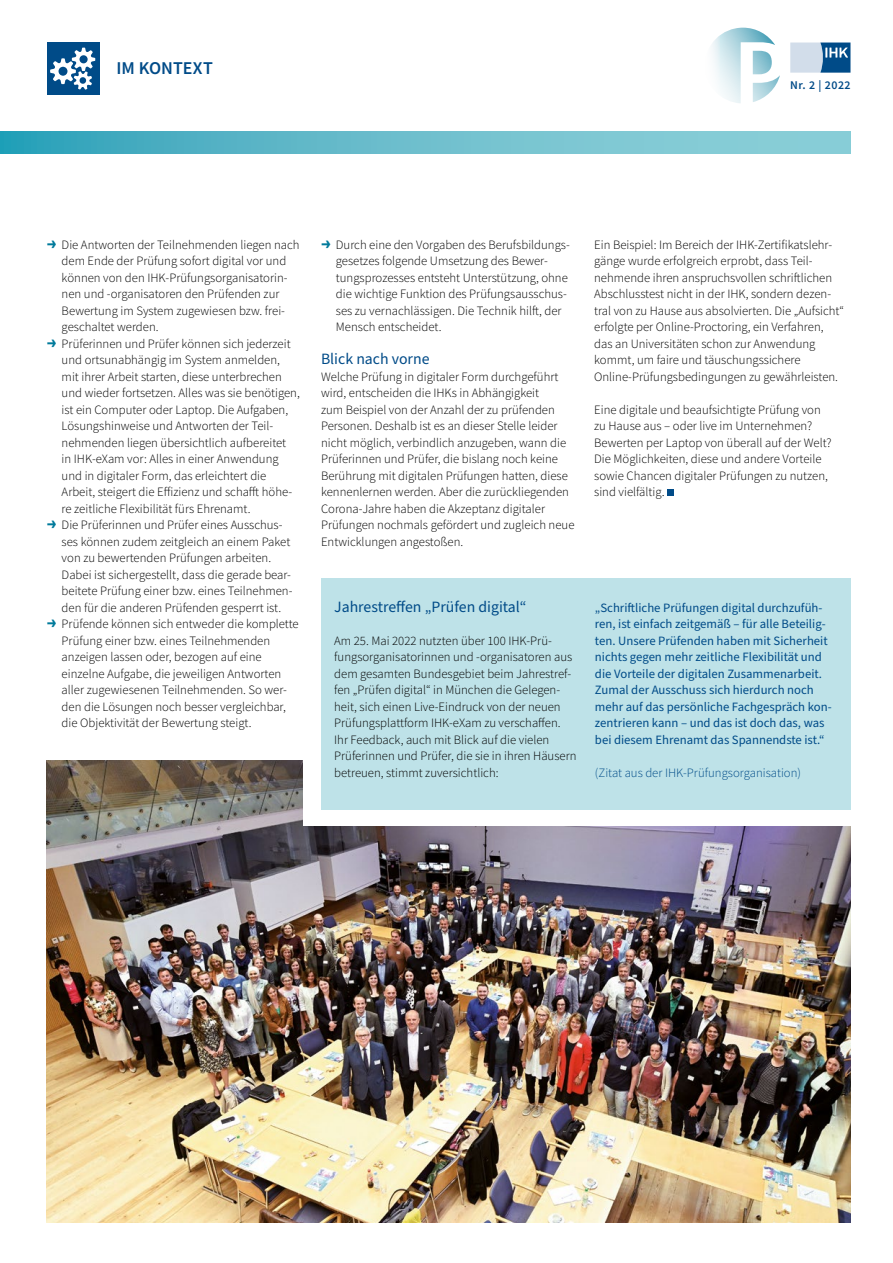
<style>
.page{position:relative;width:893px;height:1263px;background:#fff}
.page>*{position:absolute;margin:0;border:0;box-sizing:border-box;transform-origin:0 0}
.t1{font:600 18px "Source Sans Pro";color:#004b88}
.t2{font:15.75px "Source Sans Pro";color:#004b88}
.t3{font:300 12.75px/16.5px "Source Sans Pro";color:#000}
.t4{font:12.75px/16.5px "Source Sans Pro";color:#004b88}
.t5{font:300 12.75px "Source Sans Pro";color:#004b88}
.t6{font:600 11.85px "Source Sans Pro";letter-spacing:.04em;color:#004b88}
.s1{font-family:"Zine Sans Dis X Bold Roman Exp";font-weight:400;font-size:13.5px;color:#007a9b}
.s2{font-size:13.5px}
</style>
<div class="page">
<svg style="left:0;top:132px;width:850px;height:21px;background:#66bccb"></svg>
<svg style="left:790px;top:43px;width:60px;height:30px;background:#82a5c4"></svg>
<svg style="left:712px;top:28px;width:68px;height:75px"></svg>
<div style="left:47px;top:43px;width:52px;height:52px;background:#004b88"></div>
<svg style="left:50px;top:48px;width:45px;height:42px"></svg>
<div style="left:79px;top:55px;width:9px;height:8px;background:#004b88;border-radius:50%"></div>
<div style="left:59px;top:67px;width:8px;height:9px;background:#004b88;border-radius:50%"></div>
<img style="left:47px;top:760px;width:803px;height:462px">
<div style="left:303px;top:723px;width:547px;height:103px;background:#fff"></div>
<div style="left:667px;top:490px;width:7px;height:6px;background:#004b88"></div>
<div style="left:321px;top:578px;width:529px;height:232px;background:#bee2e8"></div>
<h1 class="t1" style="left:116px;top:56px;width:98px">IM KONTEXT</h1>
<p class="t6" style="left:790px;top:77px;width:62px">Nr. 2 | 2022</p>
<p class="t3" style="left:47px;top:236px;width:254px"><span class="s1">p</span> Die Antworten der Teilnehmenden liegen nach</p>
<p class="t3" style="left:62px;top:253px;width:226px">dem Ende der Prüfung sofort digital vor und</p>
<p class="t3" style="left:62px;top:269px;width:227px">können von den IHK-Prüfungsorganisatorin-</p>
<p class="t3" style="left:62px;top:286px;width:219px">nen und -organisatoren den Prüfenden zur</p>
<p class="t3" style="left:62px;top:302px;width:225px">Bewertung im System zugewiesen bzw. frei-</p>
<p class="t3" style="left:62px;top:319px;width:99px">geschaltet werden.</p>
<p class="t3" style="left:47px;top:335px;width:245px"><span class="s1">p</span> Prüferinnen und Prüfer können sich jederzeit</p>
<p class="t3" style="left:62px;top:352px;width:220px">und ortsunabhängig im System anmelden,</p>
<p class="t3" style="left:62px;top:368px;width:222px">mit ihrer Arbeit starten, diese unterbrechen</p>
<p class="t3" style="left:62px;top:385px;width:240px">und wieder fortsetzen. Alles was sie benötigen,</p>
<p class="t3" style="left:62px;top:401px;width:228px">ist ein Computer oder Laptop. Die Aufgaben,</p>
<p class="t3" style="left:62px;top:418px;width:213px">Lösungshinweise und Antworten der Teil-</p>
<p class="t3" style="left:62px;top:434px;width:226px">nehmenden liegen übersichtlich aufbereitet</p>
<p class="t3" style="left:62px;top:451px;width:219px">in IHK-eXam vor: Alles in einer Anwendung</p>
<p class="t3" style="left:62px;top:467px;width:206px">und in digitaler Form, das erleichtert die</p>
<p class="t3" style="left:62px;top:484px;width:232px">Arbeit, steigert die Effizienz und schafft höhe-</p>
<p class="t3" style="left:62px;top:500px;width:190px">re zeitliche Flexibilität fürs Ehrenamt.</p>
<p class="t3" style="left:47px;top:517px;width:237px"><span class="s1">p</span> Die Prüferinnen und Prüfer eines Ausschus-</p>
<p class="t3" style="left:62px;top:533px;width:230px">ses können zudem zeitgleich an einem Paket</p>
<p class="t3" style="left:62px;top:550px;width:211px">von zu bewertenden Prüfungen arbeiten.</p>
<p class="t3" style="left:62px;top:566px;width:231px">Dabei ist sichergestellt, dass die gerade bear-</p>
<p class="t3" style="left:62px;top:583px;width:232px">beitete Prüfung einer bzw. eines Teilnehmen-</p>
<p class="t3" style="left:62px;top:599px;width:221px">den für die anderen Prüfenden gesperrt ist.</p>
<p class="t3" style="left:47px;top:616px;width:253px"><span class="s1">p</span> Prüfende können sich entweder die komplette</p>
<p class="t3" style="left:62px;top:632px;width:210px">Prüfung einer bzw. eines Teilnehmenden</p>
<p class="t3" style="left:62px;top:649px;width:202px">anzeigen lassen oder, bezogen auf eine</p>
<p class="t3" style="left:62px;top:665px;width:221px">einzelne Aufgabe, die jeweiligen Antworten</p>
<p class="t3" style="left:62px;top:682px;width:227px">aller zugewiesenen Teilnehmenden. So wer-</p>
<p class="t3" style="left:62px;top:698px;width:226px">den die Lösungen noch besser vergleichbar,</p>
<p class="t3" style="left:62px;top:715px;width:191px">die Objektivität der Bewertung steigt.</p>
<p class="t3" style="left:336px;top:236px;width:236px;text-indent:-15px"><span class="s1">p</span> Durch eine den Vorgaben des Berufsbildungs&shy;gesetzes folgende Umsetzung des Bewer&shy;tungsprozesses entsteht Unterstützung, ohne die wichtige Funktion des Prüfungsausschus&shy;ses zu vernachlässigen. Die Technik hilft, der Mensch entscheidet.</p>
<p class="t2" style="left:321px;top:348px;width:110px">Blick nach vorne</p>
<p class="t3" style="left:321px;top:368px;width:255px">Welche Prüfung in digitaler Form durchgeführt wird, entscheiden die IHKs in Abhängigkeit<br>zum Beispiel von der Anzahl der zu prüfenden Personen. Deshalb ist es an dieser Stelle leider nicht möglich, verbindlich anzugeben, wann die Prüferinnen und Prüfer, die bislang noch keine Berührung mit digitalen Prüfungen hatten, diese kennenlernen werden. Aber die zurückliegenden Corona-Jahre haben die Akzeptanz digitaler Prüfungen nochmals gefördert und zugleich neue Entwicklungen angestoßen.</p>
<p class="t3" style="left:594px;top:236px;width:252px">Ein Beispiel: Im Bereich der IHK-Zertifikatslehr&shy;gänge wurde erfolgreich erprobt, dass Teil&shy;nehmende ihren anspruchsvollen schriftlichen Abschlusstest nicht in der IHK, sondern dezen&shy;tral von zu Hause aus absolvierten. Die „Aufsicht“ erfolgte per Online-Proctoring, ein Verfahren, das an Universitäten schon zur Anwendung kommt, um faire und täuschungssichere Online-Prüfungsbedingungen zu gewährleisten.</p>
<p class="t3" style="left:594px;top:401px;width:239px">Eine digitale und beaufsichtigte Prüfung von zu Hause aus – oder live im Unternehmen?<br>Bewerten per Laptop von überall auf der Welt?<br>Die Möglichkeiten, diese und andere Vorteile sowie Chancen digitaler Prüfungen zu nutzen, sind vielfältig<span class="s2">.</span></p>
<p class="t2" style="left:334px;top:596px;width:194px">Jahrestreffen „Prüfen digital“</p>
<p class="t3" style="left:334px;top:632px;width:244px">Am 25. Mai 2022 nutzten über 100 IHK-Prü&shy;fungsorganisatorinnen und -organisatoren aus dem gesamten Bundesgebiet beim Jahrestref&shy;fen „Prüfen digital“ in München die Gelegen&shy;heit, sich einen Live-Eindruck von der neuen Prüfungsplattform IHK-eXam zu verschaffen.<br>Ihr Feedback, auch mit Blick auf die vielen Prüferinnen und Prüfer, die sie in ihren Häusern betreuen, stimmt zuversichtlich:</p>
<p class="t4" style="left:595px;top:599px;width:238px">„Schriftliche Prüfungen digital durchzufüh&shy;ren, ist einfach zeitgemäß – für alle Beteilig&shy;ten. Unsere Prüfenden haben mit Sicherheit nichts gegen mehr zeitliche Flexibilität und die Vorteile der digitalen Zusammenarbeit.<br>Zumal der Ausschuss sich hierdurch noch mehr auf das persönliche Fachgespräch kon&shy;zentrieren kann – und das ist doch das, was bei diesem Ehrenamt das Spannendste ist.“</p>
<p class="t5" style="left:595px;top:764px;width:208px">(Zitat aus der IHK-Prüfungsorganisation)</p>
</div>
